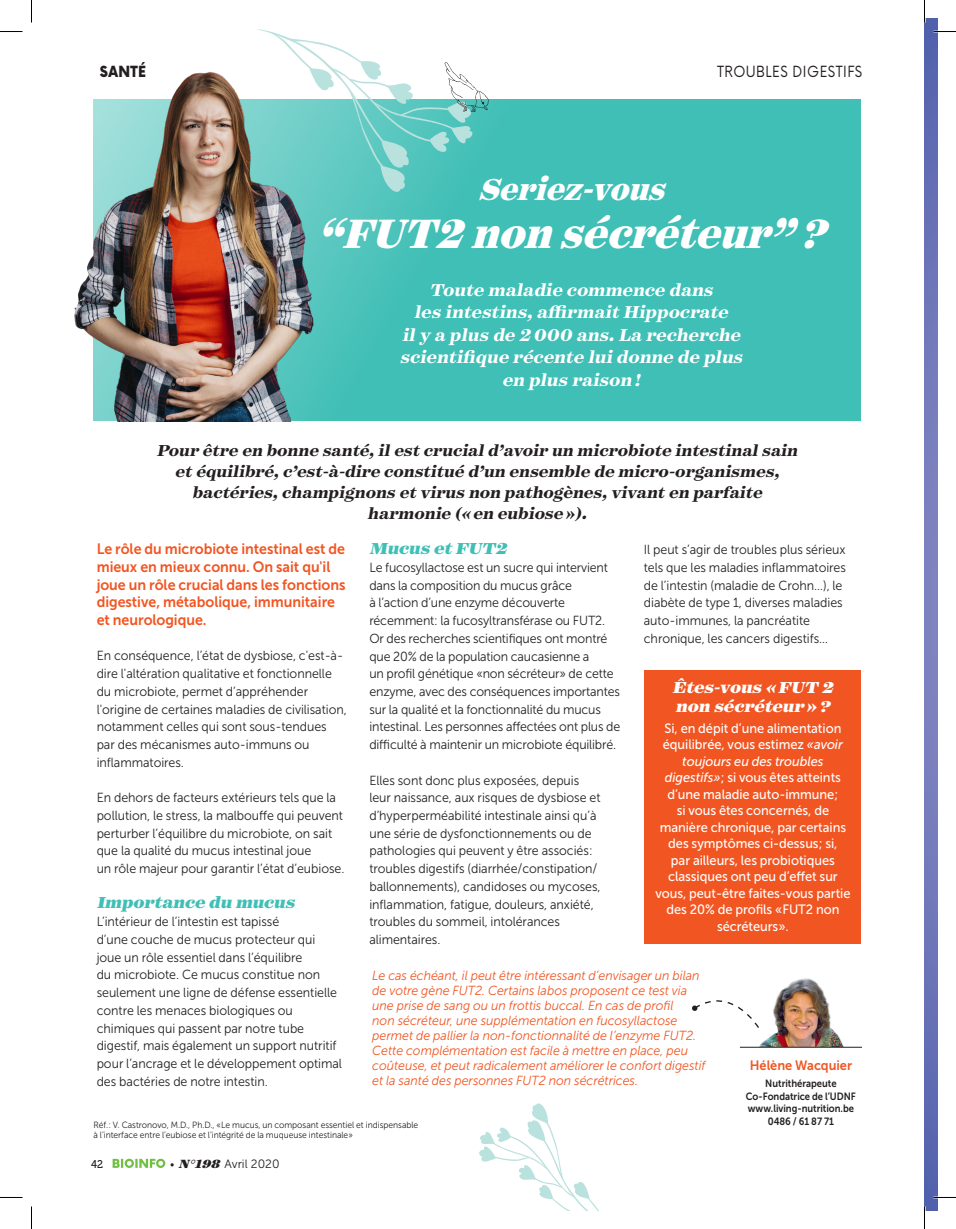
<style>
.page{position:relative;width:956px;height:1229px;background:#fff}
.page>*{position:absolute;margin:0;border:0;box-sizing:border-box;transform-origin:0 0}
.t1{font:italic 900 46.5px "Surveyor Text";color:#fff;scale:.9 1}
.t2{font:italic 900 34.5px "Surveyor Text";color:#fff;scale:.9 1}
.t3{font:italic 700 19.5px/22.5px "Surveyor Text";color:#fff;text-align:center}
.t4{font:italic 700 18px/21px "Surveyor Text";color:#231f20;text-align:center}
.t5{font:italic 900 18px "Surveyor Text";color:#40bfb6}
.t6{font:italic 900 18px/19.5px "Surveyor Text";color:#fff}
.t7{font:15px/17.7px "Museo Sans 700";color:#f15622;scale:.95 1}
.t8{font:15px "Now";letter-spacing:.035em;color:#231f20;scale:.9 1}
.t9{font:900 15px "Now";letter-spacing:.035em;color:#231f20;scale:.9 1}
.t10{font:13.5px/16.5px "Museo Sans 500";letter-spacing:-.005em;color:#fff;text-align:center;scale:.95 1}
.t11{font:13.5px "Museo Sans 700";color:#f15622;scale:.95 1}
.t12{font:13.2px/17.7px "Museo Sans 300";letter-spacing:-.005em;color:#231f20;scale:.95 1}
.t13{font:italic 13.2px/15px "Museo Sans 300";letter-spacing:-.005em;color:#f15622;scale:.95 1}
.t14{font:12px "Museo Sans 300";color:#231f20}
.t15{font:10.5px/12.6px "Museo Sans 700";color:#231f20;text-align:center;scale:.9 1}
.t16{font:9px/10.5px "Museo Sans 300";letter-spacing:-.005em;color:#231f20;scale:.95 1}
.s1{font-style:italic}
.s2{font-family:"Museo 500";font-size:11.25px}
.s3{font-family:"Now";font-weight:900;color:#fff}
.s4{font-family:"Museo Sans 500";font-size:9px}
.s5{font-family:"Surveyor Text";font-weight:900;font-style:italic;font-size:13.5px}
</style>
<div class="page">
<div style="left:93px;top:100px;width:768px;height:321px;background:#40bfb6"></div>
<div style="left:644px;top:669px;width:217px;height:274px;background:#f15622"></div>
<img style="left:760px;top:978px;width:84px;height:68px">
<hr style="left:740px;top:1046px;width:122px;height:1px;background:#231f20">
<svg style="left:479px;top:1103px;width:119px;height:106px"></svg>
<svg style="left:692px;top:1000px;width:67px;height:28px"></svg>
<img style="left:74px;top:71px;width:259px;height:350px">
<svg style="left:257px;top:29px;width:232px;height:164px"></svg>
<svg style="left:924px;top:19px;width:13px;height:1190px;background:#6d75b8"></svg>
<svg style="left:0;top:31px;width:22px;height:1px"></svg>
<svg style="left:933px;top:31px;width:23px;height:1px"></svg>
<svg style="left:31px;top:0;width:1px;height:23px"></svg>
<svg style="left:31px;top:1206px;width:1px;height:22px"></svg>
<svg style="left:924px;top:0;width:1px;height:23px"></svg>
<svg style="left:924px;top:1206px;width:1px;height:22px"></svg>
<p class="t9" style="left:100px;top:61px;width:53px">SANTÉ</p>
<p class="t8" style="left:717px;top:59px;width:163px">TROUBLES DIGESTIFS</p>
<h2 class="t2" style="left:478px;top:166px;width:222px">Seriez-vous</h2>
<h1 class="t1" style="left:317px;top:203px;width:584px">“FUT2nonsécréteur”?</h1>
<h3 class="t3" style="left:400px;top:278px;width:349px">Toute maladie commence dans<br>les intestins,affirmaitHippocrate<br>il y a plus de 2000 ans.La recherche scientifique récente luidonne de plus en plus raison!</h3>
<p class="t4" style="left:157px;top:439px;width:646px">Pour être en bonne santé,ilestcruciald’avoir un microbiote intestinalsain etéquilibré,c’est-à-dire constitué d’un ensemble de micro-organismes, bactéries,champignons etvirus non pathogènes,vivanten parfaite harmonie («en eubiose»).</p>
<h3 class="t5" style="left:369px;top:536px;width:143px">Mucus et FUT2</h3>
<p class="t12" style="left:369px;top:558px;width:266px">Le fucosyllactose est un sucre qui intervient dans la composition du mucus grâce<br>à l’action d’une enzyme découverte récemment: la fucosyltransférase ou FUT2.<br>Or des recherches scientifiques ont montré que 20% de la population caucasienne a<br>un profil génétique «non sécréteur» de cette enzyme, avec des conséquences importantes sur la qualité et la fonctionnalité du mucus intestinal. Les personnes affectées ont plus de difficulté à maintenir un microbiote équilibré.</p>
<p class="t12" style="left:369px;top:771px;width:245px">Elles sont donc plus exposées, depuis leur naissance, aux risques de dysbiose et d’hyperperméabilité intestinale ainsi qu’à une série de dysfonctionnements ou de pathologies qui peuvent y être associés: troubles digestifs (diarrhée/constipation/ ballonnements), candidoses ou mycoses, inflammation, fatigue, douleurs, anxiété, troubles du sommeil, intolérances alimentaires.</p>
<p class="t7" style="left:97px;top:540px;width:264px">Le rôle du microbiote intestinal est de mieux en mieux connu. On sait qu'il joue un rôle crucial dans les fonctions digestive, métabolique, immunitaire et neurologique.</p>
<p class="t12" style="left:97px;top:647px;width:265px">En conséquence, l’état de dysbiose, c'est-à&shy;dire l'altération qualitative et fonctionnelle du microbiote, permet d’appréhender l'origine de certaines maladies de civilisation, notamment celles qui sont sous-tendues par des mécanismes auto-immuns ou inflammatoires.</p>
<p class="t12" style="left:97px;top:788px;width:262px">En dehors de facteurs extérieurs tels que la pollution, le stress, la malbouffe qui peuvent perturber l’équilibre du microbiote, on sait que la qualité du mucus intestinal joue<br>un rôle majeur pour garantir l’état d’eubiose.</p>
<h3 class="t5" style="left:97px;top:890px;width:204px">Importance du mucus</h3>
<p class="t12" style="left:97px;top:912px;width:260px">L’intérieur de l’intestin est tapissé<br>d’une couche de mucus protecteur qui joue un rôle essentiel dans l’équilibre<br>du microbiote. Ce mucus constitue non seulement une ligne de défense essentielle contre les menaces biologiques ou chimiques qui passent par notre tube digestif, mais également un support nutritif pour l’ancrage et le développement optimal des bactéries de notre intestin.</p>
<p class="t12" style="left:644px;top:540px;width:214px">Il peut s’agir de troubles plus sérieux tels que les maladies inflammatoires de l’intestin (maladie de Crohn…), le diabète de type 1, diverses maladies auto-immunes, la pancréatite chronique, les cancers digestifs…</p>
<h3 class="t6" style="left:672px;top:677px;width:167px">Êtes-vous «FUT 2 non sécréteur»?</h3>
<p class="t10" style="left:655px;top:719px;width:207px">Si, en dépit d’une alimentation équilibrée, vous estimez <span class="s1">«avoir toujours eu des troubles digestifs»</span>; si vous êtes atteints d’une maladie auto-immune;<br>si vous êtes concernés, de manière chronique, par certains des symptômes ci-dessus; si,<br>par ailleurs, les probiotiques classiques ont peu d’effet sur vous, peut-être faites-vous partie des 20% de profils «FUT2 non sécréteurs».</p>
<p class="t13" style="left:372px;top:968px;width:352px">Le cas échéant, il peut être intéressant d’envisager un bilan de votre gène FUT2. Certains labos proposent ce test via une prise de sang ou un frottis buccal. En cas de profil<br>non sécréteur, une supplémentation en fucosyllactose permet de pallier la non-fonctionnalité de l’enzyme FUT2.<br>Cette complémentation est facile à mettre en place, peu coûteuse, et peut radicalement améliorer le confort digestif et la santé des personnes FUT2 non sécrétrices.</p>
<p class="t11" style="left:750px;top:1057px;width:109px">Hélène Wacquier</p>
<p class="t15" style="left:746px;top:1076px;width:124px">Nutrithérapeute<br>Co-Fondatrice de l’UDNF www.living-nutrition.be<br>0486 / 61 87 71</p>
<p class="t16" style="left:93px;top:1118px;width:343px">Réf.: V. Castronovo, M.D., Ph.D., «Le mucus, un composant essentiel et indispensable à l’interface entre l’eubiose et l’intégrité de la muqueuse intestinale»</p>
<p class="t14" style="left:91px;top:1156px;width:190px"><span class="s2">42</span> <span class="s3">BIOINFO</span> <span class="s4">∞</span> <span class="s5">N°198</span>Avril 2020</p>
</div>
